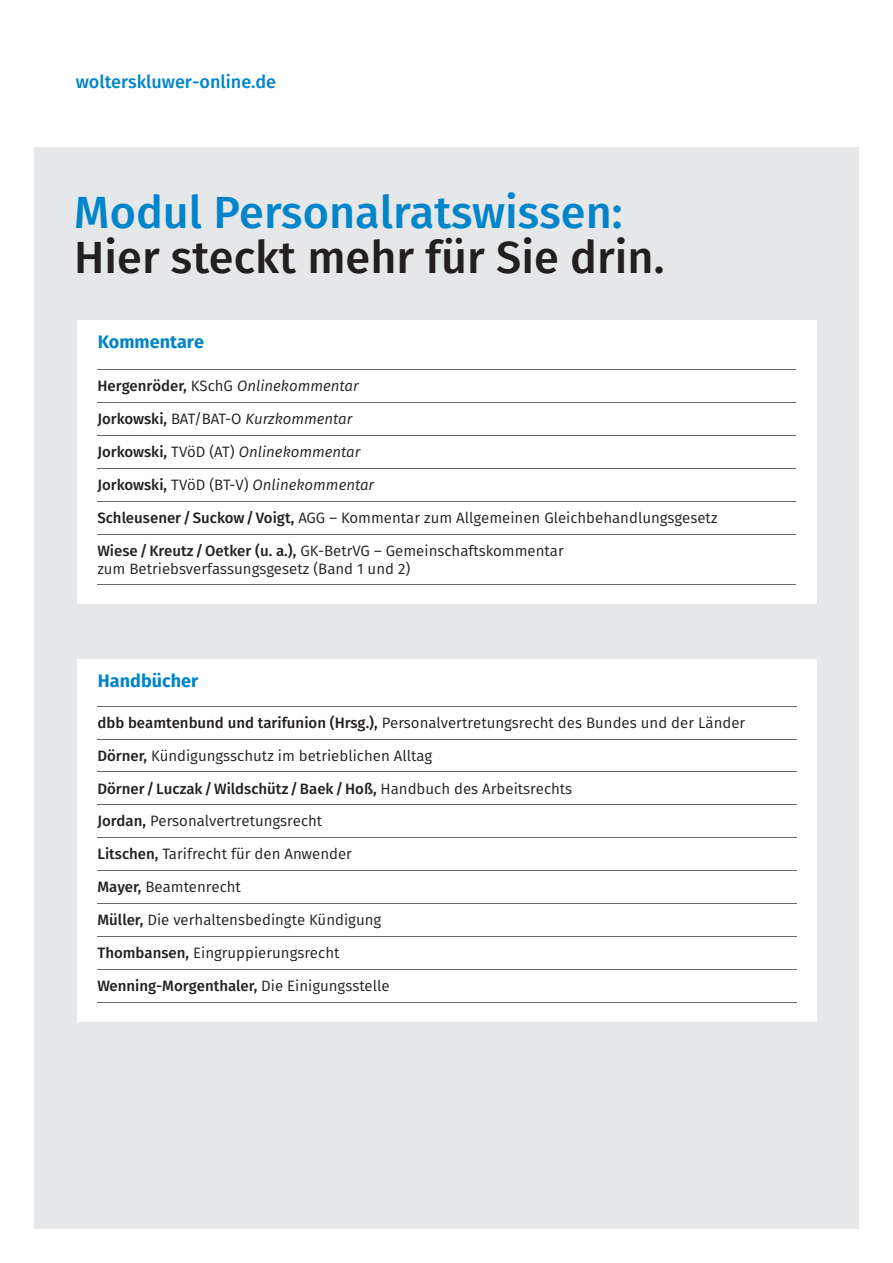
<style>
.page{position:relative;width:893px;height:1263px;background:#fff}
.page>*{position:absolute;margin:0;border:0;box-sizing:border-box;transform-origin:0 0}
.t1{font:500 45px "Fira Sans";color:#231f20}
.t2{font:500 45px "Fira Sans";color:#0084ca}
.t3{font:500 18px "Fira Sans";color:#0084ca}
.t4{font:700 18px "Fira Sans";color:#0084ca}
.t5{font:15px/32.8px "Fira Sans";color:#231f20}
.s1{font-weight:500}
.s2{font-style:italic}
</style>
<div class="page">
<div style="left:34px;top:148px;width:825px;height:1081px;background:#e6e7e9"></div>
<div style="left:77px;top:320px;width:739px;height:284px;background:#fff"></div>
<hr style="left:97px;top:369px;width:699px;height:1px;background:#69696c">
<hr style="left:97px;top:402px;width:699px;height:1px;background:#69696c">
<hr style="left:97px;top:435px;width:699px;height:1px;background:#69696c">
<hr style="left:97px;top:468px;width:699px;height:1px;background:#69696c">
<hr style="left:97px;top:501px;width:699px;height:1px;background:#69696c">
<hr style="left:97px;top:534px;width:699px;height:1px;background:#69696c">
<hr style="left:97px;top:584px;width:699px;height:1px;background:#69696c">
<div style="left:77px;top:659px;width:739px;height:362px;background:#fff"></div>
<hr style="left:97px;top:706px;width:700px;height:1px;background:#69696c">
<hr style="left:97px;top:739px;width:700px;height:1px;background:#69696c">
<hr style="left:97px;top:771px;width:700px;height:1px;background:#69696c">
<hr style="left:97px;top:804px;width:700px;height:1px;background:#69696c">
<hr style="left:97px;top:837px;width:700px;height:1px;background:#69696c">
<hr style="left:97px;top:870px;width:700px;height:1px;background:#69696c">
<hr style="left:97px;top:903px;width:700px;height:1px;background:#69696c">
<hr style="left:97px;top:936px;width:700px;height:1px;background:#69696c">
<hr style="left:97px;top:969px;width:700px;height:1px;background:#69696c">
<hr style="left:97px;top:1002px;width:700px;height:1px;background:#69696c">
<p class="t3" style="left:76px;top:68px;width:202px">wolterskluwer-online.de</p>
<h1 class="t2" style="left:74px;top:176px;width:550px">Modul Personalratswissen:</h1>
<h1 class="t1" style="left:74px;top:221px;width:592px">Hier steckt mehr für Sie drin.</h1>
<p class="t4" style="left:98px;top:326px;width:108px">Kommentare</p>
<p class="t5" style="left:97px;top:369px;width:622px"><span class="s1">Hergenröder,</span> KSchG <span class="s2">Onlinekommentar<br></span><span class="s1">Jorkowski,</span> BAT/BAT-O <span class="s2">Kurzkommentar<br></span><span class="s1">Jorkowski,</span> TVöD (AT) <span class="s2">Onlinekommentar<br></span><span class="s1">Jorkowski,</span> TVöD (BT-V) <span class="s2">Onlinekommentar<br></span><span class="s1">Schleusener / Suckow / Voigt,</span> AGG – Kommentar zum Allgemeinen Gleichbehandlungsgesetz <span class="s1">Wiese / Kreutz / Oetker (u. a.),</span> GK-BetrVG – Gemeinschaftskommentar</p>
<p class="t5" style="left:97px;top:552px;width:314px">zum Betriebsverfassungsgesetz (Band 1 und 2)</p>
<p class="t4" style="left:98px;top:665px;width:102px">Handbücher</p>
<p class="t5" style="left:97px;top:706px;width:649px"><span class="s1">dbb beamtenbund und tarifunion (Hrsg.),</span> Personalvertretungsrecht des Bundes und der Länder <span class="s1">Dörner,</span> Kündigungsschutz im betrieblichen Alltag<br><span class="s1">Dörner / Luczak / Wildschü tz / Baek / Hoß,</span> Handbuch des Arbeitsrechts<br><span class="s1">Jordan,</span> Personalvertretungsrecht<br><span class="s1">Litschen,</span> Tarifrecht für den Anwender<br><span class="s1">Mayer,</span> Beamtenrecht<br><span class="s1">Mü ller,</span> Die verhaltensbedingte Kündigung<br><span class="s1">Thombansen,</span> Eingruppierungsrecht<br><span class="s1">Wenning-Morgenthaler,</span> Die Einigungsstelle</p>
</div>
